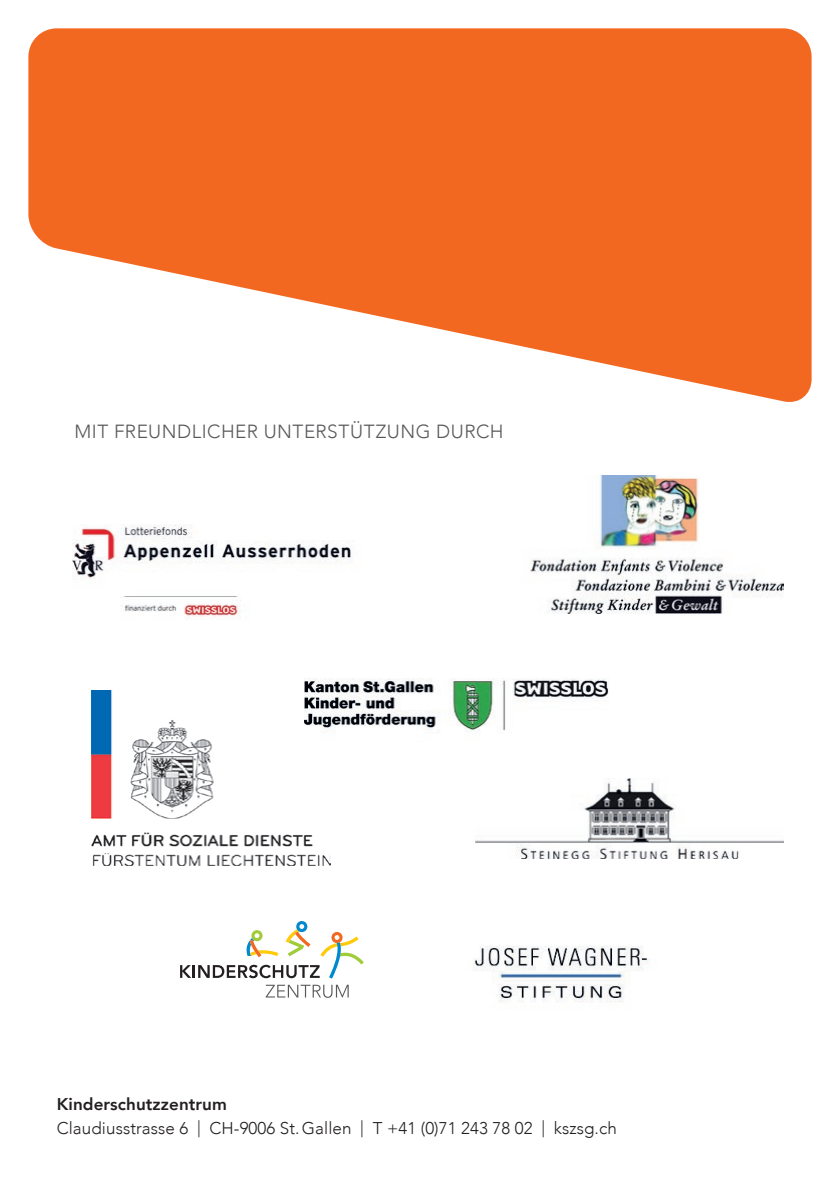
<style>
.page{position:relative;width:840px;height:1191px;background:#fff}
.page>*{position:absolute;margin:0;border:0;box-sizing:border-box;transform-origin:0 0}
.t1{font:300 19px "Avenir";letter-spacing:.03em;color:#57585a}
.t2{font:300 17px "Avenir";letter-spacing:.005em;color:#231f20}
.t3{font:800 17px "Avenir";letter-spacing:.005em;color:#231f20}
</style>
<div class="page">
<svg style="left:28px;top:28px;width:783px;height:374px;fill:#f36821"></svg>
<svg style="left:180px;top:921px;width:183px;height:57px"></svg>
<svg style="left:265px;top:984px;width:83px;height:13px"></svg>
<img style="left:91px;top:690px;width:239px;height:176px">
<img style="left:72px;top:524px;width:280px;height:96px">
<img style="left:304px;top:678px;width:305px;height:70px">
<img style="left:473px;top:945px;width:177px;height:58px">
<img style="left:475px;top:778px;width:308px;height:80px">
<img style="left:530px;top:475px;width:252px;height:138px">
<p class="t1" style="left:74px;top:420px;width:430px">MIT FREUNDLICHER UNTERSTÜTZUNG DURCH</p>
<p class="t3" style="left:57px;top:1091px;width:171px">Kinderschutzzentrum</p>
<p class="t2" style="left:57px;top:1118px;width:561px">Claudiusstrasse 6 | CH-9006 St.Gallen | T +41 (0)71 243 78 02 | kszsg.ch</p>
</div>
